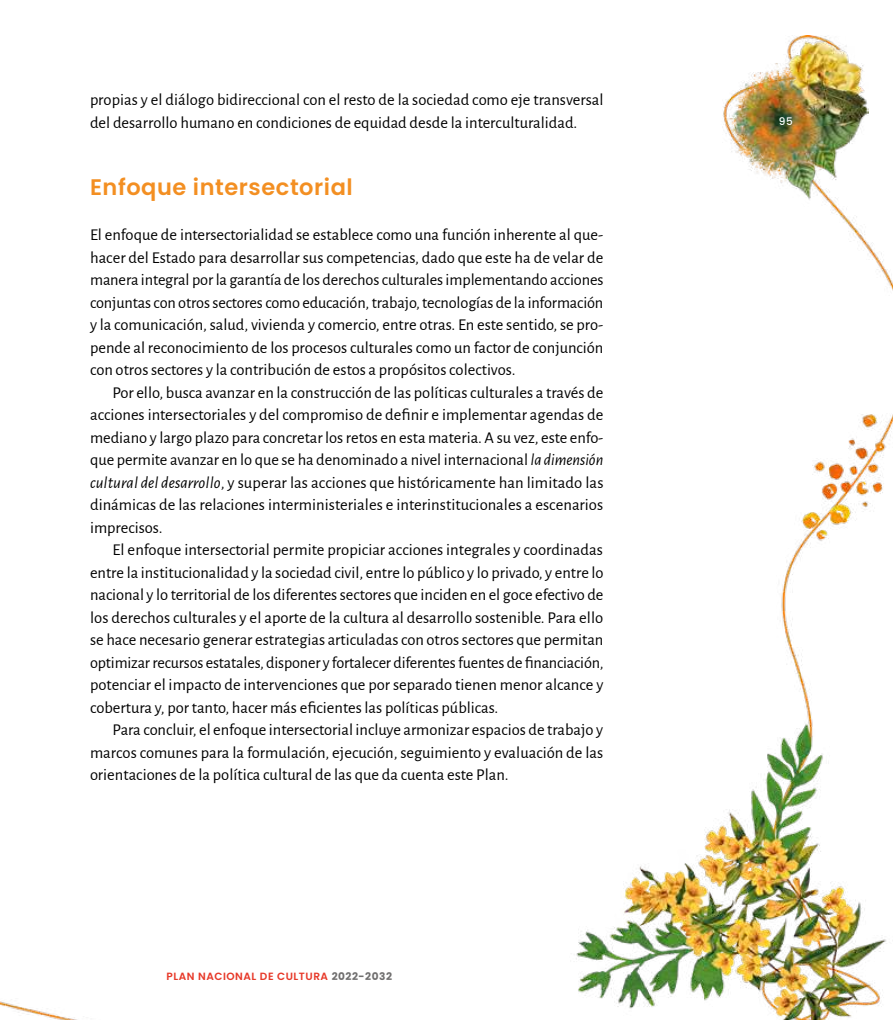
<style>
.page{position:relative;width:893px;height:1020px;background:#fff}
.page>*{position:absolute;margin:0;border:0;box-sizing:border-box;transform-origin:0 0}
.t1{font:600 22.5px "Poppins";letter-spacing:.025em;color:#f38f22}
.t2{font:16.5px/22.5px "Alegreya Sans";color:#000;text-align:justify}
.t3{font:600 10.5px "Poppins";letter-spacing:.05em;color:#e73929}
.t4{font:500 10.5px "Poppins";color:#fff}
.s1{font-style:italic}
.s2{font-weight:700;color:#706f6f}
</style>
<div class="page">
<img style="left:0;top:35px;width:892px;height:985px">
<img style="left:0;top:37px;width:868px;height:899px">
<p class="t2" style="left:90px;top:88px;width:515px">propias y el diálogo bidireccional con el resto de la sociedad como eje transversal del desarrollo humano en condiciones de equidad desde la interculturalidad.</p>
<h1 class="t1" style="left:90px;top:174px;width:264px">Enfoque intersectorial</h1>
<p class="t2" style="left:90px;top:223px;width:515px">El enfoque de intersectorialidad se establece como una función inherente al que&shy;hacer del Estado para desarrollar sus competencias, dado que este ha de velar de manera integral por la garantía de los derechos culturales implementando acciones conjuntas con otros sectores como educación, trabajo, tecnologías de la información y la comunicación, salud, vivienda y comercio, entre otras. En este sentido, se pro&shy;pende al reconocimiento de los procesos culturales como un factor de conjunción con otros sectores y la contribución de estos a propósitos colectivos.</p>
<p class="t2" style="left:90px;top:380px;width:515px;text-indent:23px">Por ello, busca avanzar en la construcción de las políticas culturales a través de acciones intersectoriales y del compromiso de definir e implementar agendas de mediano y largo plazo para concretar los retos en esta materia. A su vez, este enfo&shy;que permite avanzar en lo que se ha denominado a nivel internacional <span class="s1">la dimensión cultural del desarrollo</span>, y superar las acciones que históricamente han limitado las dinámicas de las relaciones interministeriales e interinstitucionales a escenarios imprecisos.</p>
<p class="t2" style="left:90px;top:538px;width:515px;text-indent:22px">El enfoque intersectorial permite propiciar acciones integrales y coordinadas entre la institucionalidad y la sociedad civil, entre lo público y lo privado, y entre lo nacional y lo territorial de los diferentes sectores que inciden en el goce efectivo de los derechos culturales y el aporte de la cultura al desarrollo sostenible. Para ello se hace necesario generar estrategias articuladas con otros sectores que permitan optimizar recursos estatales, disponer y fortalecer diferentes fuentes de financiación, potenciar el impacto de intervenciones que por separado tienen menor alcance y cobertura y, por tanto, hacer más eficientes las políticas públicas.</p>
<p class="t2" style="left:90px;top:718px;width:514px;text-indent:22px">Para concluir, el enfoque intersectorial incluye armonizar espacios de trabajo y marcos comunes para la formulación, ejecución, seguimiento y evaluación de las orientaciones de la política cultural de las que da cuenta este Plan.</p>
<p class="t3" style="left:166px;top:971px;width:227px">PLAN NACIONAL DE CULTURA <span class="s2">2022-2032</span></p>
<p class="t4" style="left:779px;top:116px;width:15px">95</p>
</div>
